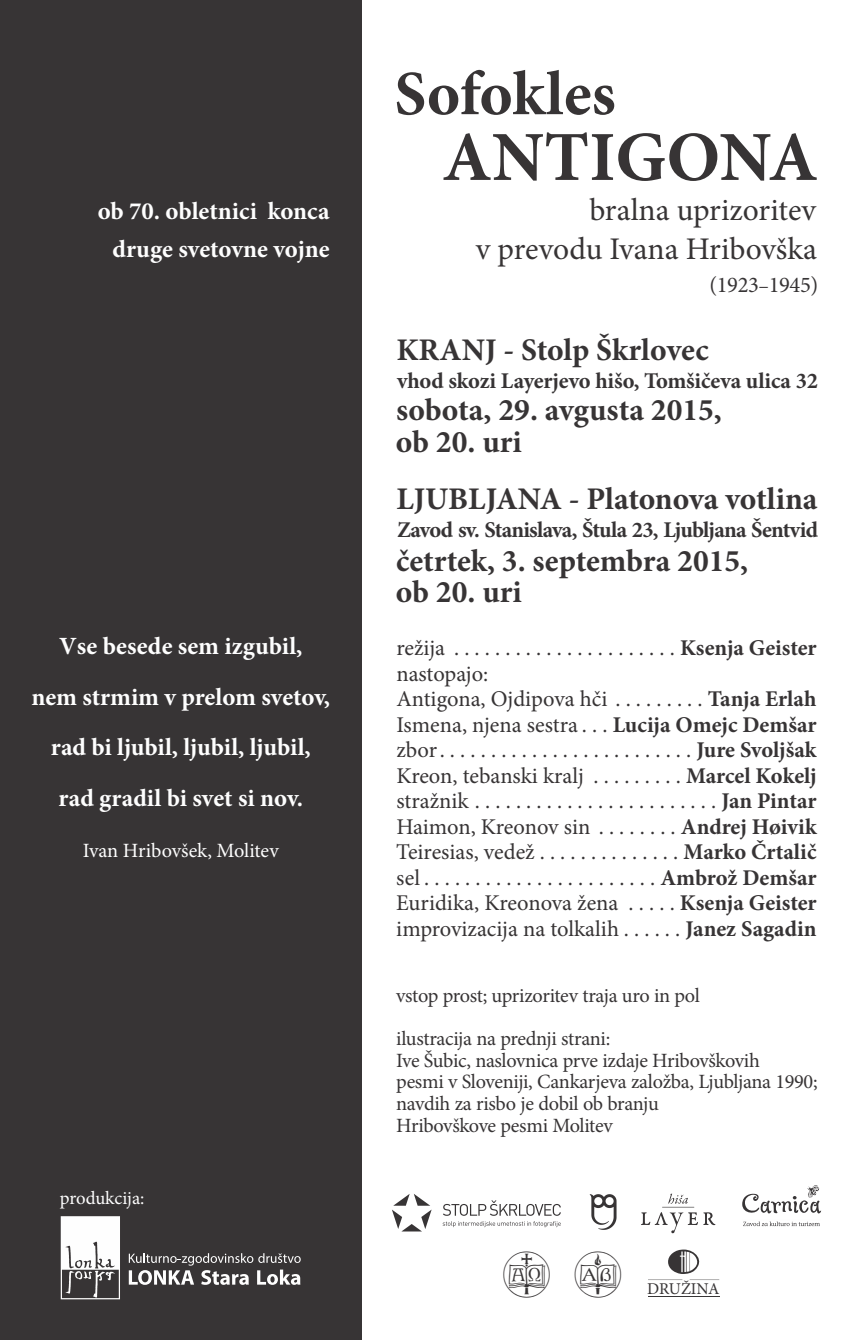
<style>
.page{position:relative;width:862px;height:1340px;background:#fff}
.page>*{position:absolute;margin:0;border:0;box-sizing:border-box;transform-origin:0 0}
.t1{font:700 70.42px "Minion Pro";color:#373435}
.t2{font:700 63px "Minion Pro";color:#373435}
.t3{font:44.77px "Zavod Znaki";color:#373435}
.t4{font:700 31.5px "Minion Pro";color:#373435}
.t5{font:31.5px/38.2px "Minion Pro";color:#373435;text-align:right}
.t6{font:700 24.75px/50.4px "Minion Pro";color:#fefefe;text-align:center}
.t7{font:22.5px/25.4px "Minion Pro";color:#373435}
.t8{font:700 22.5px "Minion Pro";letter-spacing:-.02em;color:#373435}
.t9{font:20.25px/21.6px "Minion Pro";letter-spacing:-.015em;color:#373435}
.t10{font:20.25px "Minion Pro";color:#fefefe}
.t11{font:18.68px "Minion Pro";letter-spacing:-.005em;color:#fefefe}
.t12{font:16.43px "Minion Pro";letter-spacing:-.005em;color:#373435}
.s1{font-size:20.25px}
.s2{font-weight:700}
</style>
<div class="page">
<div style="left:0;top:0;width:361px;height:1339px;background:#373435"></div>
<svg style="left:129px;top:1253px;width:171px;height:31px"></svg>
<svg style="left:61px;top:1216px;width:59px;height:83px"></svg>
<svg style="left:668px;top:1249px;width:32px;height:24px"></svg>
<hr style="left:647px;top:1296px;width:71px;height:1px;background:#373435">
<hr style="left:647px;top:1279px;width:35px;height:1px;background:#373435">
<svg style="left:689px;top:1279px;width:29px;height:1px"></svg>
<svg style="left:742px;top:1185px;width:78px;height:29px"></svg>
<svg style="left:743px;top:1221px;width:76px;height:5px"></svg>
<svg style="left:703px;top:1212px;width:12px;height:13px"></svg>
<svg style="left:641px;top:1193px;width:56px;height:40px"></svg>
<svg style="left:589px;top:1194px;width:27px;height:35px"></svg>
<svg style="left:442px;top:1221px;width:118px;height:6px"></svg>
<svg style="left:392px;top:1194px;width:39px;height:37px"></svg>
<svg style="left:443px;top:1200px;width:117px;height:15px"></svg>
<p class="t6" style="left:98px;top:195px;width:233px;line-height:37.6px">ob 70. obletnici konca druge svetovne vojne</p>
<p class="t6" style="left:31px;top:623px;width:300px">Vse besede sem izgubil,<br>nem strmim v prelom svetov, rad bi ljubil, ljubil, ljubil, rad gradil bi svet si nov.</p>
<p class="t10" style="left:83px;top:842px;width:197px">Ivan Hribovšek, Molitev</p>
<p class="t11" style="left:60px;top:1190px;width:86px">produkcija:</p>
<h2 class="t2" style="left:394px;top:68px;width:223px">Sofokles</h2>
<h1 class="t1" style="left:442px;top:129px;width:377px">ANTIGONA</h1>
<h3 class="t5" style="left:475px;top:194px;width:342px">bralna uprizoritev<br>v prevodu Ivana Hribovška</h3>
<p class="t7" style="left:709px;top:274px;width:110px">(1923<span class="s1">–</span>1945)</p>
<h3 class="t4" style="left:396px;top:337px;width:314px">KRANJ - Stolp Škrlovec</h3>
<p class="t8" style="left:397px;top:371px;width:422px">vhod skozi Layerjevo hišo, Tomšičeva ulica 32</p>
<h3 class="t4" style="left:396px;top:397px;width:327px">sobota, 29. avgusta 2015,</h3>
<h3 class="t4" style="left:395px;top:428px;width:127px">ob 20. uri</h3>
<h3 class="t4" style="left:396px;top:486px;width:422px">LJUBLJANA - Platonova votlina</h3>
<p class="t8" style="left:397px;top:521px;width:422px">Zavod sv. Stanislava, Štula 23, Ljubljana Šentvid</p>
<h3 class="t4" style="left:396px;top:548px;width:353px">četrtek, 3. septembra 2015,</h3>
<h3 class="t4" style="left:395px;top:579px;width:127px">ob 20. uri</h3>
<p class="t7" style="left:396px;top:637px;width:421px">režija ......................<span class="s2">Ksenja Geister </span>nastopajo:<br>Antigona, Ojdipova hči . . . . . . . . . <span class="s2">Tanja Erlah </span>Ismena, njena sestra . . . <span class="s2">Lucija Omejc Demšar </span>zbor.........................<span class="s2">Jure Svoljšak </span>Kreon, tebanski kralj . . . . . . . . . <span class="s2">Marcel Kokelj </span>stražnik........................<span class="s2">Jan Pintar </span>Haimon, Kreonov sin . . . . . . . . <span class="s2">Andrej Høivik </span>Teiresias, vedež . . . . . . . . . . . . . . <span class="s2">Marko Črtalič </span>sel.......................<span class="s2">Ambrož Demšar </span>Euridika, Kreonova žena . . . . . <span class="s2">Ksenja Geister </span>improvizacija na tolkalih . . . . . . <span class="s2">Janez Sagadin</span></p>
<p class="t9" style="left:396px;top:975px;width:305px;line-height:43.4px">vstop prost; uprizoritev traja uro in pol ilustracija na prednji strani:</p>
<p class="t9" style="left:396px;top:1051px;width:423px">Ive Šubic, naslovnica prve izdaje Hribovškovih<br>pesmi v Sloveniji, Cankarjeva založba, Ljubljana 1990; navdih za risbo je dobil ob branju<br>Hribovškove pesmi Molitev</p>
<h3 class="t3" style="left:500px;top:1251px;width:125px">1 2</h3>
<p class="t12" style="left:647px;top:1281px;width:74px">DRUŽINA</p>
</div>
